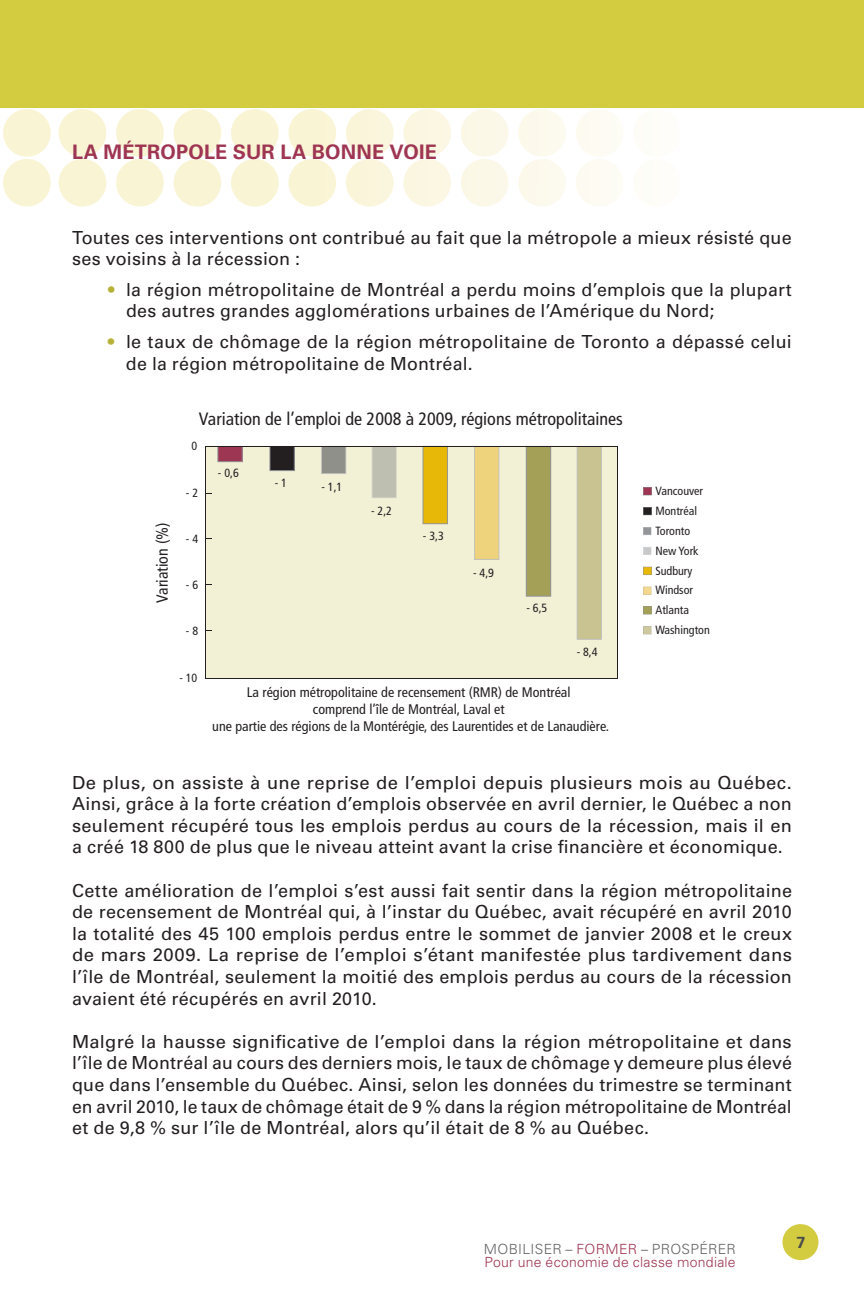
<style>
.page{position:relative;width:864px;height:1296px;background:#fff}
.page>*{position:absolute;margin:0;border:0;box-sizing:border-box;transform-origin:0 0}
.t1{font:700 20px "Univers";letter-spacing:.01em;color:#9e3553}
.t2{font:18px/21.6px "Univers LT Std";letter-spacing:.01em;color:#231f20}
.t3{font:condensed 17.8px "Frutiger";color:#231f20}
.t4{font:condensed 16px "Frutiger";color:#231f20}
.t5{font:700 16px "Univers LT Std";color:#4b4c4d}
.t6{font:condensed 14px/16.6px "Frutiger";color:#231f20;text-align:center}
.t7{font:300 14px/13px "Univers";letter-spacing:.02em;color:#9e3553}
.t8{font:condensed 12px/19.8px "Frutiger";color:#231f20}
.s1{color:#b7b237}
.s2{color:#636366}
</style>
<div class="page">
<div style="left:782px;top:1224px;width:36px;height:36px;background:#d3cc40;border-radius:50%"></div>
<div style="left:59px;top:109px;width:47px;height:48px;background:#f9f4d3;border-radius:50%"></div>
<div style="left:59px;top:159px;width:47px;height:48px;background:#f9f4d3;border-radius:50%"></div>
<div style="left:116px;top:109px;width:48px;height:48px;background:#f9f4d3;border-radius:50%"></div>
<div style="left:116px;top:159px;width:48px;height:48px;background:#f9f4d3;border-radius:50%"></div>
<div style="left:174px;top:109px;width:47px;height:48px;background:#f9f4d3;border-radius:50%"></div>
<div style="left:174px;top:159px;width:47px;height:48px;background:#f9f4d3;border-radius:50%"></div>
<div style="left:231px;top:109px;width:48px;height:48px;background:#f9f4d3;border-radius:50%"></div>
<div style="left:231px;top:159px;width:48px;height:48px;background:#f9f4d3;border-radius:50%"></div>
<div style="left:288px;top:109px;width:48px;height:48px;background:#f9f4d4;border-radius:50%"></div>
<div style="left:288px;top:159px;width:48px;height:48px;background:#f9f4d4;border-radius:50%"></div>
<div style="left:346px;top:109px;width:48px;height:48px;background:#faf5db;border-radius:50%"></div>
<div style="left:346px;top:159px;width:48px;height:48px;background:#faf5db;border-radius:50%"></div>
<div style="left:403px;top:109px;width:48px;height:48px;background:#fbf6e1;border-radius:50%"></div>
<div style="left:403px;top:159px;width:48px;height:48px;background:#fbf6e1;border-radius:50%"></div>
<div style="left:461px;top:109px;width:48px;height:48px;background:#fcf8e7;border-radius:50%"></div>
<div style="left:461px;top:159px;width:48px;height:48px;background:#fcf8e8;border-radius:50%"></div>
<div style="left:518px;top:109px;width:48px;height:48px;background:#fcfaed;border-radius:50%"></div>
<div style="left:518px;top:159px;width:48px;height:48px;background:#fcfaed;border-radius:50%"></div>
<div style="left:576px;top:109px;width:47px;height:48px;background:#fdfbf3;border-radius:50%"></div>
<div style="left:576px;top:159px;width:47px;height:48px;background:#fdfbf3;border-radius:50%"></div>
<div style="left:633px;top:109px;width:48px;height:48px;background:#fefdf8;border-radius:50%"></div>
<div style="left:633px;top:159px;width:48px;height:48px;background:#fefdf8;border-radius:50%"></div>
<div style="left:3px;top:109px;width:48px;height:48px;background:#f9f4d3;border-radius:50%"></div>
<div style="left:3px;top:159px;width:48px;height:48px;background:#f9f4d3;border-radius:50%"></div>
<div style="left:0;top:0;width:864px;height:108px;background:#d3cc40"></div>
<div style="left:206px;top:447px;width:411px;height:231px;background:#f2f1d6"></div>
<svg style="left:217px;top:447px;width:26px;height:15px"></svg>
<svg style="left:269px;top:447px;width:26px;height:24px"></svg>
<svg style="left:321px;top:447px;width:25px;height:27px"></svg>
<svg style="left:371px;top:447px;width:26px;height:51px"></svg>
<svg style="left:423px;top:447px;width:25px;height:77px;background:#e1b512"></svg>
<svg style="left:474px;top:447px;width:25px;height:113px;background:#ead080"></svg>
<svg style="left:526px;top:447px;width:25px;height:150px;background:#a39f5c"></svg>
<svg style="left:577px;top:447px;width:25px;height:193px;background:#c7c293"></svg>
<hr style="left:206px;top:678px;width:412px;height:1px;background:#231f20">
<hr style="left:206px;top:446px;width:412px;height:1px;background:#231f20">
<hr style="left:205px;top:446px;width:1px;height:233px;background:#231f20">
<hr style="left:617px;top:446px;width:1px;height:233px;background:#231f20">
<svg style="left:643px;top:487px;width:9px;height:8px"></svg>
<svg style="left:643px;top:507px;width:9px;height:8px"></svg>
<svg style="left:643px;top:527px;width:9px;height:8px"></svg>
<svg style="left:643px;top:547px;width:9px;height:8px"></svg>
<svg style="left:643px;top:567px;width:9px;height:8px"></svg>
<svg style="left:643px;top:587px;width:9px;height:8px"></svg>
<svg style="left:643px;top:606px;width:9px;height:9px"></svg>
<svg style="left:643px;top:626px;width:9px;height:8px"></svg>
<p class="t1" style="left:72px;top:140px;width:47px">LA MÉT</p>
<p class="t1" style="left:147px;top:140px;width:18px">ROPOL</p>
<p class="t1" style="left:215px;top:140px;width:207px">E SUR LA BONNE VOIE</p>
<p class="t2" style="left:72px;top:227px;width:721px">Toutes ces interventions ont contribué au fait que la métropole a mieux résisté que ses voisins à la récession :</p>
<p class="t2" style="left:126px;top:279px;width:667px;text-indent:-18px"><span class="s1">•</span> la région métropolitaine de Montréal a perdu moins d’emplois que la plupart des autres grandes agglomérations urbaines de l’Amérique du Nord;</p>
<p class="t2" style="left:126px;top:331px;width:667px;text-indent:-18px"><span class="s1">•</span> le taux de chômage de la région métropolitaine de Toronto a dépassé celui de la région métropolitaine de Montréal.</p>
<p class="t3" style="left:199px;top:408px;width:425px">Variation de l’emploi de 2008 à 2009, régions métropolitaines</p>
<p class="t4" style="left:153px;top:603px;width:82px;rotate:-90deg">Variation (%)</p>
<p class="t8" style="left:191px;top:436px;width:7px">0</p>
<p class="t8" style="left:186px;top:483px;width:14px">- 2</p>
<p class="t8" style="left:186px;top:529px;width:14px">- 4</p>
<p class="t8" style="left:186px;top:575px;width:14px">- 6</p>
<p class="t8" style="left:186px;top:621px;width:14px">- 8</p>
<p class="t8" style="left:179px;top:668px;width:20px">- 10</p>
<p class="t8" style="left:218px;top:463px;width:22px">- 0,6</p>
<p class="t8" style="left:275px;top:473px;width:14px">- 1</p>
<p class="t8" style="left:321px;top:477px;width:22px">- 1,1</p>
<p class="t8" style="left:371px;top:501px;width:22px">- 2,2</p>
<p class="t8" style="left:423px;top:526px;width:22px">- 3,3</p>
<p class="t8" style="left:473px;top:563px;width:22px">- 4,9</p>
<p class="t8" style="left:526px;top:598px;width:22px">- 6,5</p>
<p class="t8" style="left:577px;top:642px;width:22px">- 8,4</p>
<p class="t6" style="left:212px;top:684px;width:398px">La région métropolitaine de recensement (RMR) de Montréal<br>comprend l’île de Montréal, Laval et<br>une partie des régions de la Montérégie, des Laurentides et de Lanaudière.</p>
<p class="t8" style="left:655px;top:481px;width:56px">Vancouver<br>Montréal<br>Toronto<br>New York<br>Sudbury<br>Windsor<br>Atlanta<br>Washington</p>
<p class="t2" style="left:72px;top:772px;width:721px;text-align:justify">De plus, on assiste à une reprise de l’emploi depuis plusieurs mois au Québec.<br>Ainsi, grâce à la forte création d’emplois observée en avril dernier, le Québec a non seulement récupéré tous les emplois perdus au cours de la récession, mais il en a créé 18 800 de plus que le niveau atteint avant la crise financière et économique.</p>
<p class="t2" style="left:72px;top:880px;width:722px;text-align:justify">Cette amélioration de l’emploi s’est aussi fait sentir dans la région métropolitaine de recensement de Montréal qui, à l’instar du Québec, avait récupéré en avril 2010 la totalité des 45 100 emplois perdus entre le sommet de janvier 2008 et le creux de mars 2009. La reprise de l’emploi s’étant manifestée plus tardivement dans l’île de Montréal, seulement la moitié des emplois perdus au cours de la récession avaient été récupérés en avril 2010.</p>
<p class="t2" style="left:72px;top:1031px;width:721px;text-align:justify">Malgré la hausse significative de l’emploi dans la région métropolitaine et dans l’île de Montréal au cours des derniers mois, le taux de chômage y demeure plus élevé que dans l’ensemble du Québec. Ainsi, selon les données du trimestre se terminant en avril 2010, le taux de chômage était de 9 % dans la région métropolitaine de Montréal et de 9,8 % sur l’île de Montréal, alors qu’il était de 8 % au Québec.</p>
<p class="t7" style="left:484px;top:1242px;width:253px"><span class="s2">MOBILISER –</span> FORMER <span class="s2">– PROSPÉRER<br></span>Pour une économie de classe mondiale</p>
<p class="t5" style="left:797px;top:1233px;width:10px">7</p>
</div>
